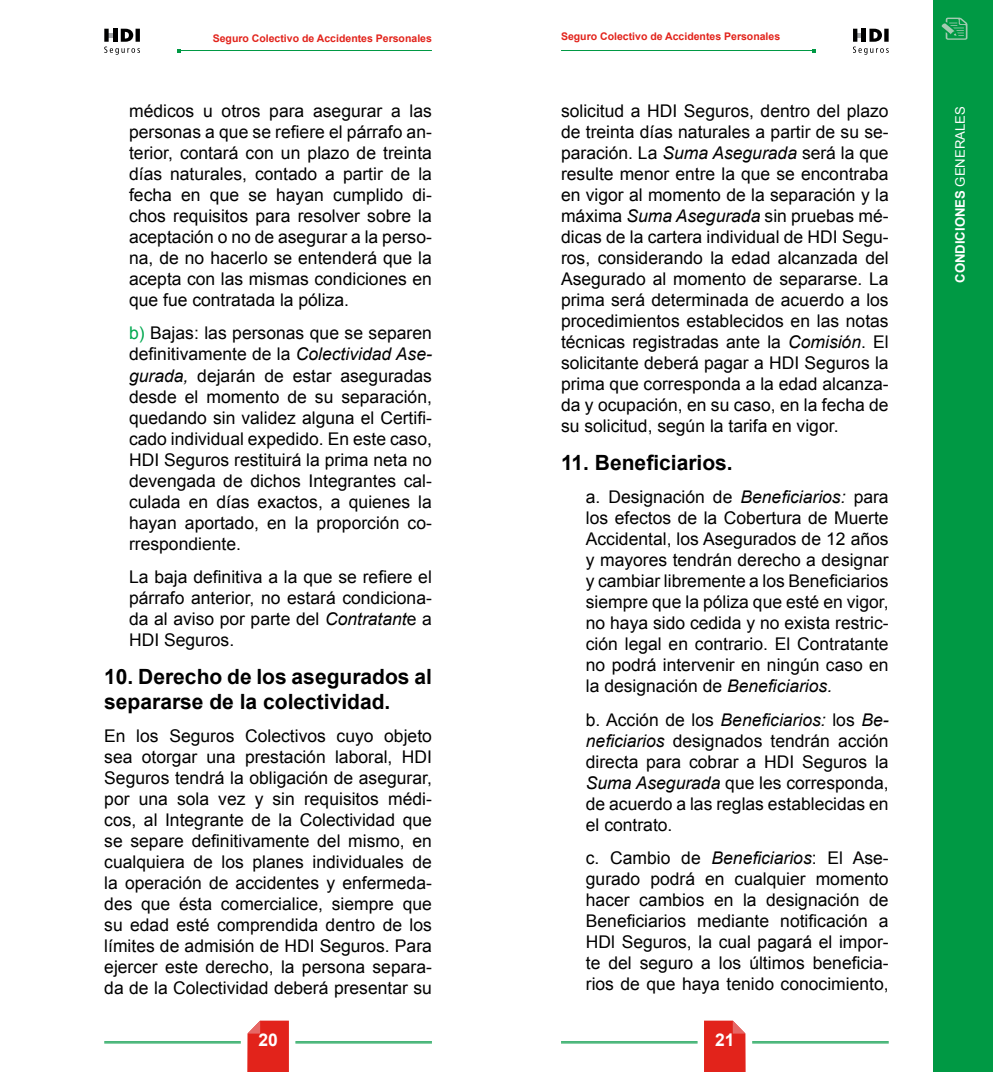
<style>
.page{position:relative;width:993px;height:1072px;background:#fff}
.page>*{position:absolute;margin:0;border:0;box-sizing:border-box;transform-origin:0 0}
.t1{font:700 21px/25.2px "Arial";color:#000}
.t2{font:17.5px/21px "Arial";color:#000;text-align:justify}
.t3{font:700 17.5px "Arial";color:#fff}
.t4{font:700 13.12px "Arial";color:#fff}
.t5{font:700 10.5px "Arial";color:#e2231b}
.s1{color:#00a84f}
.s2{font-style:italic}
.s3{font-weight:400}
</style>
<div class="page">
<svg style="left:247px;top:1020px;width:42px;height:51px;background:#e3332b"></svg>
<svg style="left:853px;top:29px;width:35px;height:26px"></svg>
<svg style="left:104px;top:29px;width:36px;height:26px"></svg>
<div style="left:933px;top:0;width:59px;height:1071px;background:#094"></div>
<hr style="left:104px;top:1041px;width:137px;height:1px;background:#094">
<hr style="left:104px;top:1042px;width:137px;height:1px;background:#094">
<hr style="left:295px;top:1041px;width:137px;height:1px;background:#094">
<hr style="left:295px;top:1042px;width:137px;height:1px;background:#094">
<svg style="left:704px;top:1020px;width:41px;height:51px;background:#e33028"></svg>
<hr style="left:752px;top:1041px;width:136px;height:1px;background:#094">
<hr style="left:752px;top:1042px;width:136px;height:1px;background:#094">
<hr style="left:561px;top:1041px;width:136px;height:1px;background:#094">
<hr style="left:561px;top:1042px;width:136px;height:1px;background:#094">
<svg style="left:941px;top:18px;width:26px;height:22px"></svg>
<hr style="left:561px;top:50px;width:252px;height:1px;background:#094">
<hr style="left:179px;top:50px;width:253px;height:1px;background:#094">
<p class="t5" style="left:213px;top:31px;width:221px">Seguro Colectivo de Accidentes Personales</p>
<p class="t5" style="left:561px;top:30px;width:221px">Seguro Colectivo de Accidentes Personales</p>
<p class="t2" style="left:129px;top:100px;width:304px">médicos u otros para asegurar a las personas a que se refiere el párrafo an&shy;terior, contará con un plazo de treinta días naturales, contado a partir de la fecha en que se hayan cumplido di&shy;chos requisitos para resolver sobre la aceptación o no de asegurar a la perso&shy;na, de no hacerlo se entenderá que la acepta con las mismas condiciones en que fue contratada la póliza.</p>
<p class="t2" style="left:129px;top:323px;width:304px"><span class="s1">b)</span> Bajas: las personas que se separen definitivamente de la <span class="s2">Colectividad Ase&shy;gurada,</span> dejarán de estar aseguradas desde el momento de su separación, quedando sin validez alguna el Certifi&shy;cado individual expedido. En este caso, HDI Seguros restituirá la prima neta no devengada de dichos Integrantes cal&shy;culada en días exactos, a quienes la hayan aportado, en la proporción co&shy;rrespondiente.</p>
<p class="t2" style="left:129px;top:566px;width:304px">La baja definitiva a la que se refiere el párrafo anterior, no estará condiciona&shy;da al aviso por parte del <span class="s2">Contratant</span>e a HDI Seguros.</p>
<p class="t1" style="left:104px;top:664px;width:329px">10. Derecho de los asegurados al separarse de la colectividad.</p>
<p class="t2" style="left:104px;top:725px;width:329px">En los Seguros Colectivos cuyo objeto sea otorgar una prestación laboral, HDI Seguros tendrá la obligación de asegurar, por una sola vez y sin requisitos médi&shy;cos, al Integrante de la Colectividad que se separe definitivamente del mismo, en cualquiera de los planes individuales de la operación de accidentes y enfermeda&shy;des que ésta comercialice, siempre que su edad esté comprendida dentro de los límites de admisión de HDI Seguros. Para ejercer este derecho, la persona separa&shy;da de la Colectividad deberá presentar su</p>
<p class="t2" style="left:561px;top:100px;width:329px">solicitud a HDI Seguros, dentro del plazo de treinta días naturales a partir de su se&shy;paración. La <span class="s2">Suma Asegurada</span> será la que resulte menor entre la que se encontraba en vigor al momento de la separación y la máxima <span class="s2">Suma Asegurada</span> sin pruebas mé&shy;dicas de la cartera individual de HDI Segu&shy;ros, considerando la edad alcanzada del Asegurado al momento de separarse. La prima será determinada de acuerdo a los procedimientos establecidos en las notas técnicas registradas ante la <span class="s2">Comisión</span>. El solicitante deberá pagar a HDI Seguros la prima que corresponda a la edad alcanza&shy;da y ocupación, en su caso, en la fecha de su solicitud, según la tarifa en vigor.</p>
<p class="t1" style="left:561px;top:450px;width:173px">11. Beneficiarios.</p>
<p class="t2" style="left:585px;top:486px;width:304px">a. Designación de <span class="s2">Beneficiarios:</span> para los efectos de la Cobertura de Muerte Accidental, los Asegurados de 12 años y mayores tendrán derecho a designar y cambiar libremente a los Beneficiarios siempre que la póliza que esté en vigor, no haya sido cedida y no exista restric&shy;ción legal en contrario. El Contratante no podrá intervenir en ningún caso en la designación de <span class="s2">Beneficiarios.</span></p>
<p class="t2" style="left:585px;top:709px;width:304px">b. Acción de los <span class="s2">Beneficiarios:</span> los <span class="s2">Be&shy;neficiarios</span> designados tendrán acción directa para cobrar a HDI Seguros la <span class="s2">Suma Asegurada</span> que les corresponda, de acuerdo a las reglas establecidas en el contrato.</p>
<p class="t2" style="left:585px;top:847px;width:304px">c. Cambio de <span class="s2">Beneficiarios</span>: El Ase&shy;gurado podrá en cualquier momento hacer cambios en la designación de Beneficiarios mediante notificación a HDl Seguros, la cual pagará el impor&shy;te del seguro a los últimos beneficia&shy;rios de que haya tenido conocimiento,</p>
<p class="t3" style="left:258px;top:1028px;width:21px">20</p>
<p class="t3" style="left:715px;top:1028px;width:21px">21</p>
<p class="t4" style="left:951px;top:283px;width:178px;rotate:-90deg">CONDICIONES <span class="s3">GENERALES</span></p>
</div>
